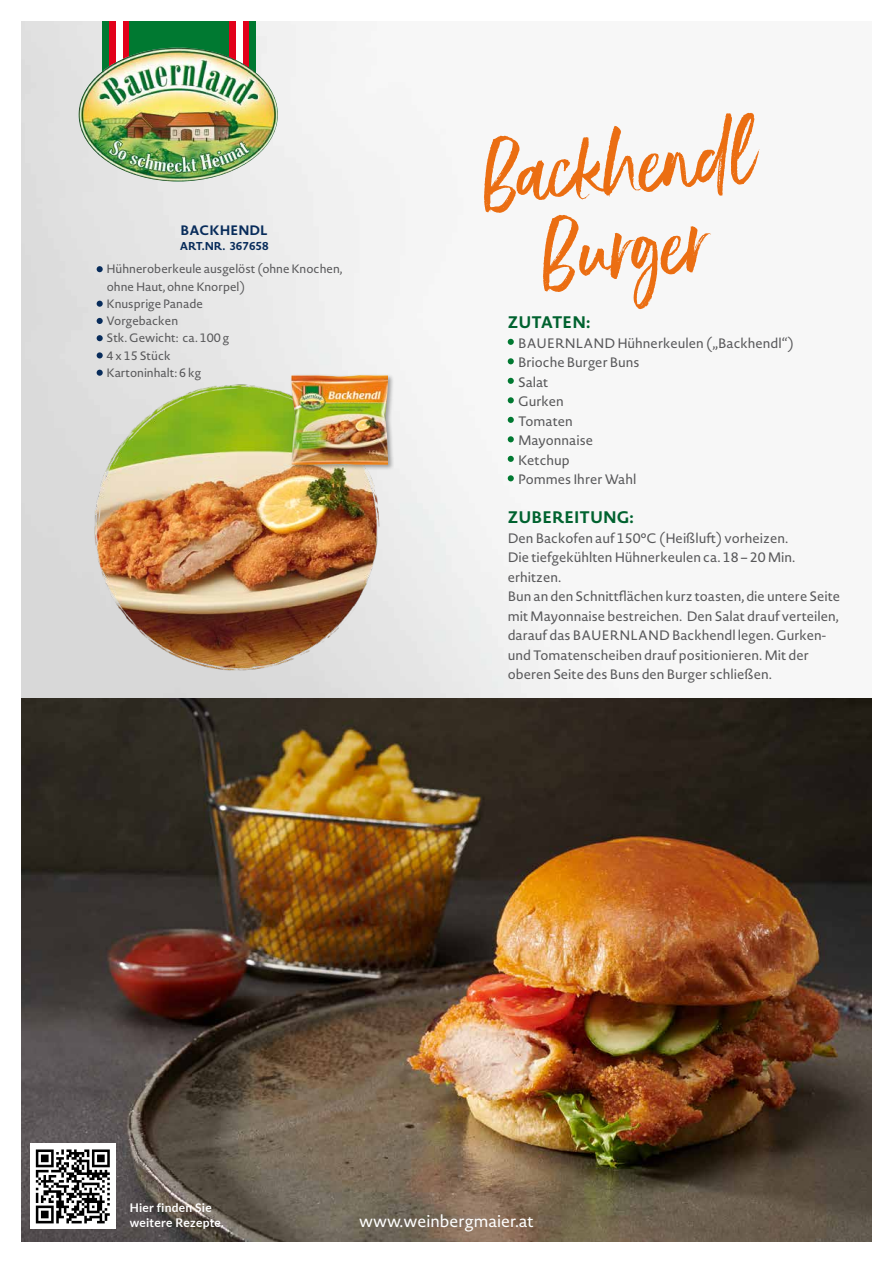
<style>
.page{position:relative;width:893px;height:1263px;background:#fff}
.page>*{position:absolute;margin:0;border:0;box-sizing:border-box;transform-origin:0 0}
.t1{font:82.5px/84px "Ernestand Emily";color:#eb6e12;text-align:center}
.t2{font:700 16.5px "Novel Sans Pro";color:#00622f}
.t3{font:16.5px "Novel Sans Pro";color:#fff}
.t4{font:13.5px/19.5px "Novel Sans Pro";color:#58585a}
.t5{font:700 13.5px "Novel Sans Pro";color:#082c5b}
.t6{font:12px/17.2px "Novel Sans Pro";color:#58585a}
.t7{font:700 12px/15px "Lato";letter-spacing:.02em;color:#fff}
.t8{font:700 11.25px "Novel Sans Pro";color:#082c5b}
</style>
<div class="page">
<img style="left:21px;top:698px;width:851px;height:544px">
<div style="left:102px;top:21px;width:154px;height:80px;background:#007931"></div>
<div style="left:109px;top:21px;width:20px;height:80px;background:#e2011a"></div>
<div style="left:116px;top:21px;width:7px;height:80px;background:#fff"></div>
<div style="left:229px;top:21px;width:20px;height:80px;background:#e2011a"></div>
<div style="left:236px;top:21px;width:6px;height:80px;background:#fff"></div>
<img style="left:79px;top:48px;width:199px;height:134px">
<img style="left:89px;top:385px;width:300px;height:288px">
<div style="left:290px;top:373px;width:104px;height:98px;background:#000;opacity:.35"></div>
<img style="left:291px;top:375px;width:97px;height:90px">
<svg style="left:97px;top:266px;width:6px;height:6px"></svg>
<svg style="left:97px;top:301px;width:6px;height:6px"></svg>
<svg style="left:97px;top:318px;width:6px;height:6px"></svg>
<svg style="left:97px;top:335px;width:6px;height:6px"></svg>
<svg style="left:97px;top:352px;width:6px;height:6px"></svg>
<svg style="left:97px;top:370px;width:6px;height:6px"></svg>
<svg style="left:508px;top:339px;width:6px;height:6px"></svg>
<svg style="left:508px;top:358px;width:6px;height:6px"></svg>
<svg style="left:508px;top:378px;width:6px;height:6px"></svg>
<svg style="left:508px;top:397px;width:6px;height:6px"></svg>
<svg style="left:508px;top:417px;width:6px;height:6px"></svg>
<svg style="left:508px;top:436px;width:6px;height:6px"></svg>
<svg style="left:508px;top:456px;width:6px;height:6px"></svg>
<svg style="left:508px;top:475px;width:6px;height:6px"></svg>
<div style="left:30px;top:1144px;width:85px;height:85px;background:#fff"></div>
<svg style="left:35px;top:1149px;width:70px;height:75px"></svg>
<svg style="left:36px;top:1149px;width:74px;height:74px"></svg>
<p class="t5" style="left:180px;top:220px;width:89px">BACKHENDL</p>
<p class="t8" style="left:180px;top:237px;width:90px">ART.NR. 367658</p>
<p class="t6" style="left:107px;top:260px;width:237px">Hühneroberkeule ausgelöst (ohne Knochen, ohne Haut, ohne Knorpel)<br>Knusprige Panade<br>Vorgebacken<br>Stk. Gewicht: ca. 100 g<br>4 x 15 Stück<br>Kartoninhalt: 6 kg</p>
<h1 class="t1" style="left:476px;top:131px;width:275px;rotate:-5deg">Backhendl<br>Burger</h1>
<p class="t2" style="left:508px;top:310px;width:84px">ZUTATEN:</p>
<p class="t4" style="left:518px;top:333px;width:277px">BAUERNLAND Hühnerkeulen („Backhendl“)<br>Brioche Burger Buns<br>Salat<br>Gurken<br>Tomaten<br>Mayonnaise<br>Ketchup<br>Pommes Ihrer Wahl</p>
<p class="t2" style="left:508px;top:505px;width:128px">ZUBEREITUNG:</p>
<p class="t4" style="left:508px;top:528px;width:334px">Den Backofen auf 150°C (Heißluft) vorheizen.<br>Die tiefgekühlten Hühnerkeulen ca. 18 – 20 Min. erhitzen.<br>Bun an den Schnittflächen kurz toasten, die untere Seite mit Mayonnaise bestreichen. Den Salat drauf verteilen, darauf das BAUERNLAND Backhendl legen. Gurken&shy;und Tomatenscheiben drauf positionieren. Mit der oberen Seite des Buns den Burger schließen.</p>
<p class="t7" style="left:130px;top:1200px;width:96px">Hier finden Sie weitere Rezepte.</p>
<p class="t3" style="left:359px;top:1209px;width:176px">www.weinbergmaier.at</p>
</div>
